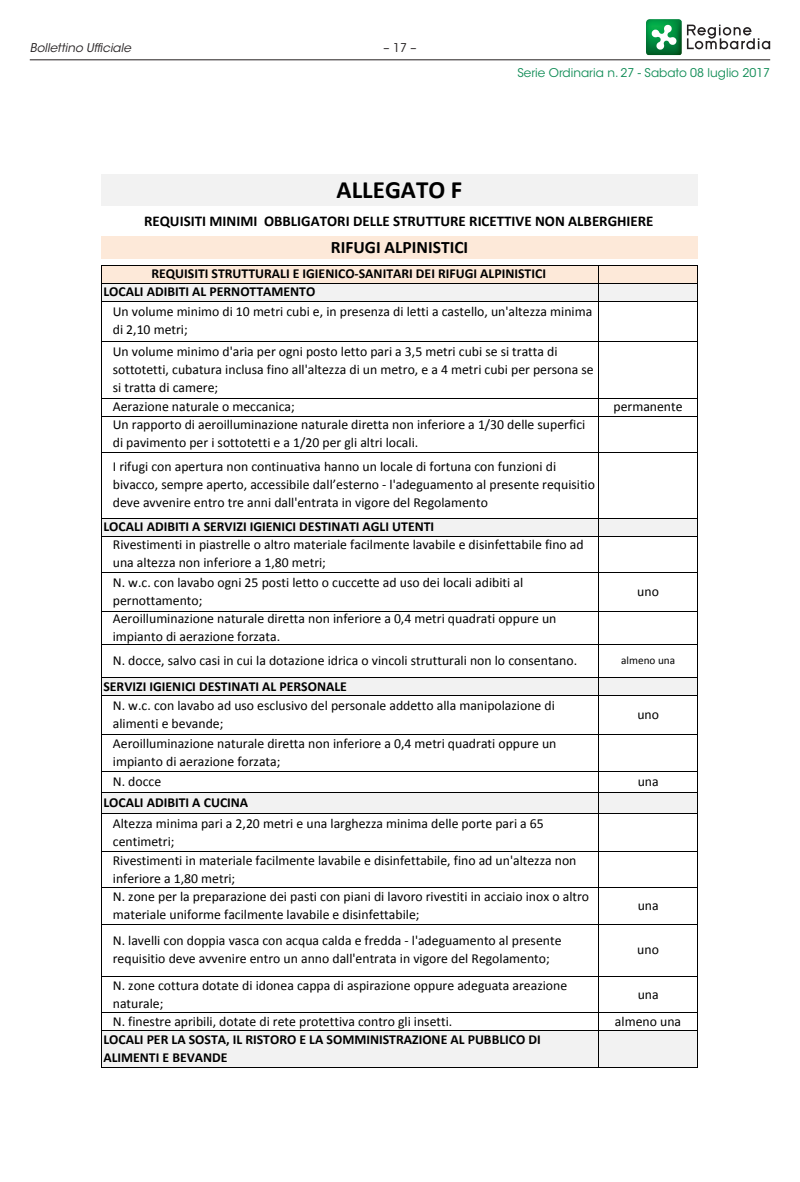
<style>
.page{position:relative;width:800px;height:1182px;background:#fff}
.page>*{position:absolute;margin:0;border:0;box-sizing:border-box;transform-origin:0 0}
.t1{font:700 24.9px "Calibri";color:#000}
.t2{font:700 17.4px "Calibri";color:#000}
.t3{font:700 14.85px "Calibri";color:#000}
.t4{font:13.8px/18px "Calibri";color:#000}
.t5{font:700 13.8px/18px "Calibri";color:#000}
.t6{font:12px "ITC Avant Garde Std";color:#108c56}
.t7{font:italic 12px "ITC Avant Garde Std";color:#231f20}
.t8{font:12px "ITC Avant Garde Std";color:#231f20}
.t9{font:11.25px "Calibri";color:#000}
</style>
<div class="page">
<svg style="left:686px;top:25px;width:84px;height:24px"></svg>
<img style="left:646px;top:19px;width:35px;height:36px">
<svg style="left:651px;top:24px;width:25px;height:26px"></svg>
<hr style="left:30px;top:59px;width:740px;height:1px;background:#231f20">
<div style="left:102px;top:174px;width:595px;height:32px;background:#f2f2f2"></div>
<div style="left:102px;top:236px;width:595px;height:23px;background:#fde9d9"></div>
<div style="left:102px;top:265px;width:595px;height:18px;background:#fde9d9"></div>
<div style="left:102px;top:283px;width:595px;height:18px;background:#f2f2f2"></div>
<div style="left:102px;top:518px;width:595px;height:18px;background:#f2f2f2"></div>
<div style="left:102px;top:677px;width:595px;height:18px;background:#f2f2f2"></div>
<div style="left:102px;top:792px;width:595px;height:21px;background:#f2f2f2"></div>
<div style="left:102px;top:1030px;width:595px;height:37px;background:#f2f2f2"></div>
<hr style="left:101px;top:265px;width:1px;height:802px;background:#000">
<hr style="left:598px;top:265px;width:1px;height:802px;background:#000">
<hr style="left:697px;top:265px;width:1px;height:802px;background:#000">
<hr style="left:101px;top:265px;width:596px;height:1px;background:#000">
<hr style="left:101px;top:283px;width:596px;height:1px;background:#000">
<hr style="left:101px;top:301px;width:596px;height:1px;background:#000">
<hr style="left:101px;top:341px;width:596px;height:1px;background:#000">
<hr style="left:101px;top:398px;width:596px;height:1px;background:#000">
<hr style="left:101px;top:416px;width:596px;height:1px;background:#000">
<hr style="left:101px;top:452px;width:596px;height:1px;background:#000">
<hr style="left:101px;top:518px;width:596px;height:1px;background:#000">
<hr style="left:101px;top:536px;width:596px;height:1px;background:#000">
<hr style="left:101px;top:572px;width:596px;height:1px;background:#000">
<hr style="left:101px;top:611px;width:596px;height:1px;background:#000">
<hr style="left:101px;top:644px;width:596px;height:1px;background:#000">
<hr style="left:101px;top:677px;width:596px;height:1px;background:#000">
<hr style="left:101px;top:695px;width:596px;height:1px;background:#000">
<hr style="left:101px;top:734px;width:596px;height:1px;background:#000">
<hr style="left:101px;top:771px;width:596px;height:1px;background:#000">
<hr style="left:101px;top:792px;width:596px;height:1px;background:#000">
<hr style="left:101px;top:812px;width:596px;height:1px;background:#000">
<hr style="left:101px;top:851px;width:596px;height:1px;background:#000">
<hr style="left:101px;top:886px;width:596px;height:1px;background:#000">
<hr style="left:101px;top:923px;width:596px;height:1px;background:#000">
<hr style="left:101px;top:976px;width:596px;height:1px;background:#000">
<hr style="left:101px;top:1012px;width:596px;height:1px;background:#000">
<hr style="left:101px;top:1030px;width:596px;height:1px;background:#000">
<hr style="left:101px;top:1067px;width:596px;height:1px;background:#000">
<p class="t7" style="left:30px;top:40px;width:103px">Bollettino Ufficiale</p>
<p class="t8" style="left:383px;top:40px;width:34px">– 17 –</p>
<p class="t6" style="left:517px;top:65px;width:254px">Serie Ordinaria n. 27 - Sabato 08 luglio 2017</p>
<p class="t1" style="left:336px;top:173px;width:127px">ALLEGATO F</p>
<p class="t3" style="left:144px;top:211px;width:511px">REQUISITI MINIMI OBBLIGATORI DELLE STRUTTURE RICETTIVE NON ALBERGHIERE</p>
<p class="t2" style="left:331px;top:236px;width:139px">RIFUGI ALPINISTICI</p>
<p class="t5" style="left:151px;top:265px;width:396px">REQUISITI STRUTTURALI E IGIENICO‐SANITARI DEI RIFUGI ALPINISTICI</p>
<p class="t4" style="left:113px;top:303px;width:481px">Un volume minimo di 10 metri cubi e, in presenza di letti a castello, un'altezza minima di 2,10 metri;</p>
<p class="t4" style="left:113px;top:342px;width:482px">Un volume minimo d'aria per ogni posto letto pari a 3,5 metri cubi se si tratta di sottotetti, cubatura inclusa fino all'altezza di un metro, e a 4 metri cubi per persona se si tratta di camere;</p>
<p class="t4" style="left:113px;top:397px;width:183px">Aerazione naturale o meccanica;</p>
<p class="t4" style="left:613px;top:397px;width:71px">permanente</p>
<p class="t4" style="left:113px;top:415px;width:474px">Un rapporto di aeroilluminazione naturale diretta non inferiore a 1/30 delle superfici di pavimento per i sottotetti e a 1/20 per gli altri locali.</p>
<p class="t5" style="left:103px;top:283px;width:213px">LOCALI ADIBITI AL PERNOTTAMENTO</p>
<p class="t4" style="left:113px;top:457px;width:483px">I rifugi con apertura non continuativa hanno un locale di fortuna con funzioni di bivacco, sempre aperto, accessibile dall’esterno ‐ l'adeguamento al presente requisitio deve avvenire entro tre anni dall'entrata in vigore del Regolamento</p>
<p class="t5" style="left:103px;top:517px;width:332px">LOCALI ADIBITI A SERVIZI IGIENICI DESTINATI AGLI UTENTI</p>
<p class="t4" style="left:113px;top:535px;width:472px">Rivestimenti in piastrelle o altro materiale facilmente lavabile e disinfettabile fino ad una altezza non inferiore a 1,80 metri;</p>
<p class="t4" style="left:113px;top:573px;width:411px">N. w.c. con lavabo ogni 25 posti letto o cuccette ad uso dei locali adibiti al pernottamento;</p>
<p class="t4" style="left:637px;top:582px;width:23px">uno</p>
<p class="t4" style="left:113px;top:609px;width:445px">Aeroilluminazione naturale diretta non inferiore a 0,4 metri quadrati oppure un impianto di aerazione forzata.</p>
<p class="t4" style="left:113px;top:651px;width:465px">N. docce, salvo casi in cui la dotazione idrica o vincoli strutturali non lo consentano.</p>
<p class="t9" style="left:621px;top:653px;width:55px">almeno una</p>
<p class="t5" style="left:103px;top:677px;width:245px">SERVIZI IGIENICI DESTINATI AL PERSONALE</p>
<p class="t4" style="left:113px;top:696px;width:443px">N. w.c. con lavabo ad uso esclusivo del personale addetto alla manipolazione di alimenti e bevande;</p>
<p class="t4" style="left:637px;top:705px;width:23px">uno</p>
<p class="t4" style="left:113px;top:734px;width:445px">Aeroilluminazione naturale diretta non inferiore a 0,4 metri quadrati oppure un impianto di aerazione forzata;</p>
<p class="t4" style="left:113px;top:772px;width:50px">N. docce</p>
<p class="t4" style="left:637px;top:772px;width:22px">una</p>
<p class="t5" style="left:103px;top:793px;width:146px">LOCALI ADIBITI A CUCINA</p>
<p class="t4" style="left:113px;top:813px;width:477px">Altezza minima pari a 2,20 metri e una larghezza minima delle porte pari a 65 centimetri;<br>Rivestimenti in materiale facilmente lavabile e disinfettabile, fino ad un'altezza non inferiore a 1,80 metri;<br>N. zone per la preparazione dei pasti con piani di lavoro rivestiti in acciaio inox o altro materiale uniforme facilmente lavabile e disinfettabile;</p>
<p class="t4" style="left:637px;top:895px;width:22px">una</p>
<p class="t4" style="left:113px;top:931px;width:450px">N. lavelli con doppia vasca con acqua calda e fredda ‐ l'adeguamento al presente requisitio deve avvenire entro un anno dall'entrata in vigore del Regolamento;</p>
<p class="t4" style="left:637px;top:940px;width:23px">uno</p>
<p class="t4" style="left:113px;top:975px;width:456px">N. zone cottura dotate di idonea cappa di aspirazione oppure adeguata areazione naturale;</p>
<p class="t4" style="left:637px;top:984px;width:22px">una</p>
<p class="t4" style="left:113px;top:1012px;width:341px">N. finestre apribili, dotate di rete protettiva contro gli insetti.</p>
<p class="t4" style="left:615px;top:1012px;width:68px">almeno una</p>
<p class="t5" style="left:103px;top:1030px;width:439px">LOCALI PER LA SOSTA, IL RISTORO E LA SOMMINISTRAZIONE AL PUBBLICO DI<br>ALIMENTI E BEVANDE</p>
</div>
